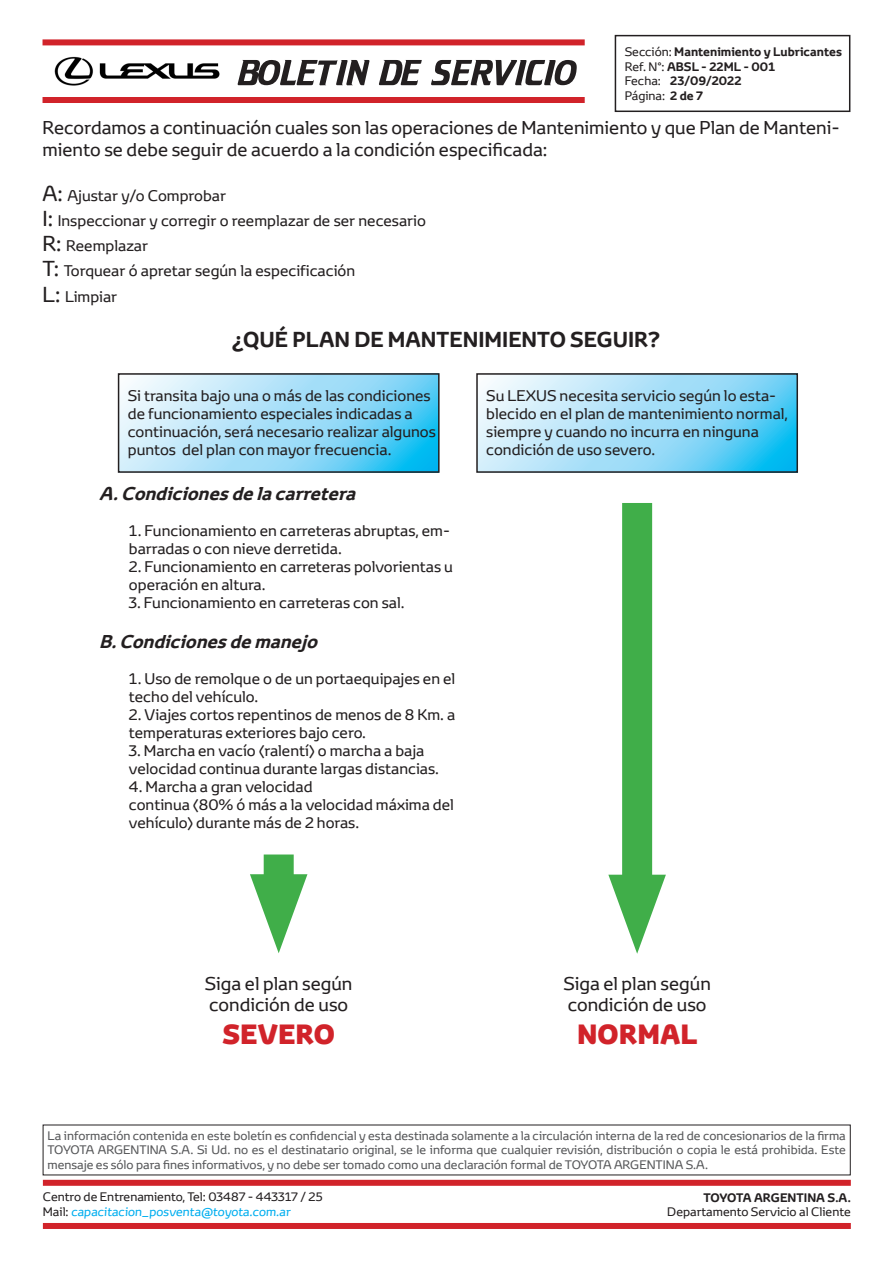
<style>
.page{position:relative;width:893px;height:1263px;background:#fff}
.page>*{position:absolute;margin:0;border:0;box-sizing:border-box;transform-origin:0 0}
.t1{font:800 27px "Toyota Display";color:#d1232a}
.t2{font:700 21px "Toyota Display";color:#231f20}
.t3{font:18px/21.6px "Toyota Display";color:#231f20}
.t4{font:italic 700 18px "Toyota Display";color:#231f20}
.t5{font:15px/18px "Toyota Display";color:#231f20}
.t6{font:12px/14.4px "Toyota Display";color:#57585a;text-align:justify}
.t7{font:12px/14.4px "Toyota Display";color:#231f20}
.t8{font:700 12px/14.4px "Toyota Display";color:#231f20}
.s1{font-weight:400}
.s2{font-size:21px}
.s3{color:#00aeef}
</style>
<div class="page">
<div style="left:615px;top:35px;width:235px;height:77px;border:2px solid #231f20"></div>
<div style="left:43px;top:39px;width:542px;height:6px;background:#d1232a"></div>
<div style="left:43px;top:97px;width:542px;height:6px;background:#d1232a"></div>
<div style="left:43px;top:1180px;width:808px;height:6px;background:#d1232a"></div>
<div style="left:43px;top:1223px;width:808px;height:6px;background:#d1232a"></div>
<svg style="left:237px;top:60px;width:340px;height:25px"></svg>
<img style="left:54px;top:56px;width:166px;height:30px">
<svg style="left:479px;top:376px;width:316px;height:94px;background:#9ddef8"></svg>
<div style="left:476px;top:373px;width:322px;height:100px;border:2px solid #231f20"></div>
<div style="left:622px;top:503px;width:30px;height:401px;background:#40ae49"></div>
<svg style="left:608px;top:875px;width:58px;height:79px"></svg>
<svg style="left:121px;top:376px;width:316px;height:94px;background:#9ddef8"></svg>
<div style="left:118px;top:373px;width:322px;height:100px;border:2px solid #231f20"></div>
<div style="left:264px;top:854px;width:30px;height:49px;background:#40ae49"></div>
<svg style="left:250px;top:874px;width:57px;height:79px"></svg>
<p class="t8" style="left:625px;top:45px;width:219px"><span class="s1">Sección:</span> Mantenimiento y Lubricantes<br><span class="s1">Ref. N°:</span> ABSL - 22ML - 001<br><span class="s1">Fecha:</span> 23/09/2022<br><span class="s1">Página:</span> 2 de 7</p>
<p class="t3" style="left:43px;top:117px;width:799px">Recordamos a continuación cuales son las operaciones de Mantenimiento y que Plan de Manteni&shy;miento se debe seguir de acuerdo a la condición especificada:</p>
<p class="t5" style="left:43px;top:186px;width:185px"><span class="s2">A:</span> Ajustar y/o Comprobar</p>
<p class="t5" style="left:43px;top:211px;width:385px"><span class="s2">I:</span> Inspeccionar y corregir o reemplazar de ser necesario</p>
<p class="t5" style="left:43px;top:236px;width:107px"><span class="s2">R:</span> Reemplazar</p>
<p class="t5" style="left:43px;top:262px;width:314px"><span class="s2">T:</span> Torquear ó apretar según la especificación</p>
<p class="t5" style="left:43px;top:287px;width:76px"><span class="s2">L:</span> Limpiar</p>
<p class="t2" style="left:231px;top:325px;width:430px">¿QUÉ PLAN DE MANTENIMIENTO SEGUIR?</p>
<p class="t5" style="left:128px;top:387px;width:310px">Si transita bajo una o más de las condiciones de funcionamiento especiales indicadas a continuación, será necesario realizar algunos puntos del plan con mayor frecuencia.</p>
<p class="t4" style="left:99px;top:481px;width:264px">A.Condicionesdelacarretera</p>
<p class="t5" style="left:129px;top:521px;width:322px">1. Funcionamiento en carreteras abruptas, em&shy;barradas o con nieve derretida.</p>
<p class="t5" style="left:129px;top:557px;width:325px">2. Funcionamiento en carreteras polvorientas u operación en altura.</p>
<p class="t5" style="left:129px;top:593px;width:277px">3. Funcionamiento en carreteras con sal.</p>
<p class="t4" style="left:99px;top:629px;width:226px">B.Condicionesdemanejo</p>
<p class="t5" style="left:129px;top:669px;width:328px">1. Uso de remolque o de un portaequipajes en el techo del vehículo.</p>
<p class="t5" style="left:129px;top:705px;width:328px">2. Viajes cortos repentinos de menos de 8 Km. a temperaturas exteriores bajo cero.</p>
<p class="t5" style="left:129px;top:741px;width:312px">3. Marcha en vacío (ralentí) o marcha a baja velocidad continua durante largas distancias.</p>
<p class="t5" style="left:129px;top:777px;width:185px">4. Marcha a gran velocidad</p>
<p class="t5" style="left:129px;top:795px;width:326px">continua (80% ó más a la velocidad máxima del vehículo) durante más de 2 horas.</p>
<p class="t5" style="left:486px;top:387px;width:303px">Su LEXUS necesita servicio según lo esta&shy;blecido en el plan de mantenimiento normal, siempre y cuando no incurra en ninguna condición de uso severo.</p>
<p class="t3" style="left:205px;top:972px;width:149px">Siga el plan según condición de uso</p>
<p class="t1" style="left:222px;top:1014px;width:114px">SEVERO</p>
<p class="t3" style="left:563px;top:972px;width:149px">Siga el plan según condición de uso</p>
<p class="t1" style="left:577px;top:1014px;width:121px">NORMAL</p>
<p class="t6" style="left:48px;top:1128px;width:800px">La información contenida en este boletín es confidencial y esta destinada solamente a la circulación interna de la red de concesionarios de la firma TOYOTA ARGENTINA S.A. Si Ud. no es el destinatario original, se le informa que cualquier revisión, distribución o copia le está prohibida. Este mensaje es sólo para fines informativos, y no debe ser tomado como una declaración formal de TOYOTA ARGENTINA S.A.</p>
<p class="t7" style="left:43px;top:1189px;width:281px">Centro de Entrenamiento, Tel: 03487 - 443317 / 25<br>Mail: <span class="s3">capacitacion_posventa@toyota.com.ar</span></p>
<p class="t8" style="left:703px;top:1190px;width:149px">TOYOTA ARGENTINA S.A.</p>
<p class="t7" style="left:667px;top:1204px;width:185px">Departamento Servicio al Cliente</p>
</div>
